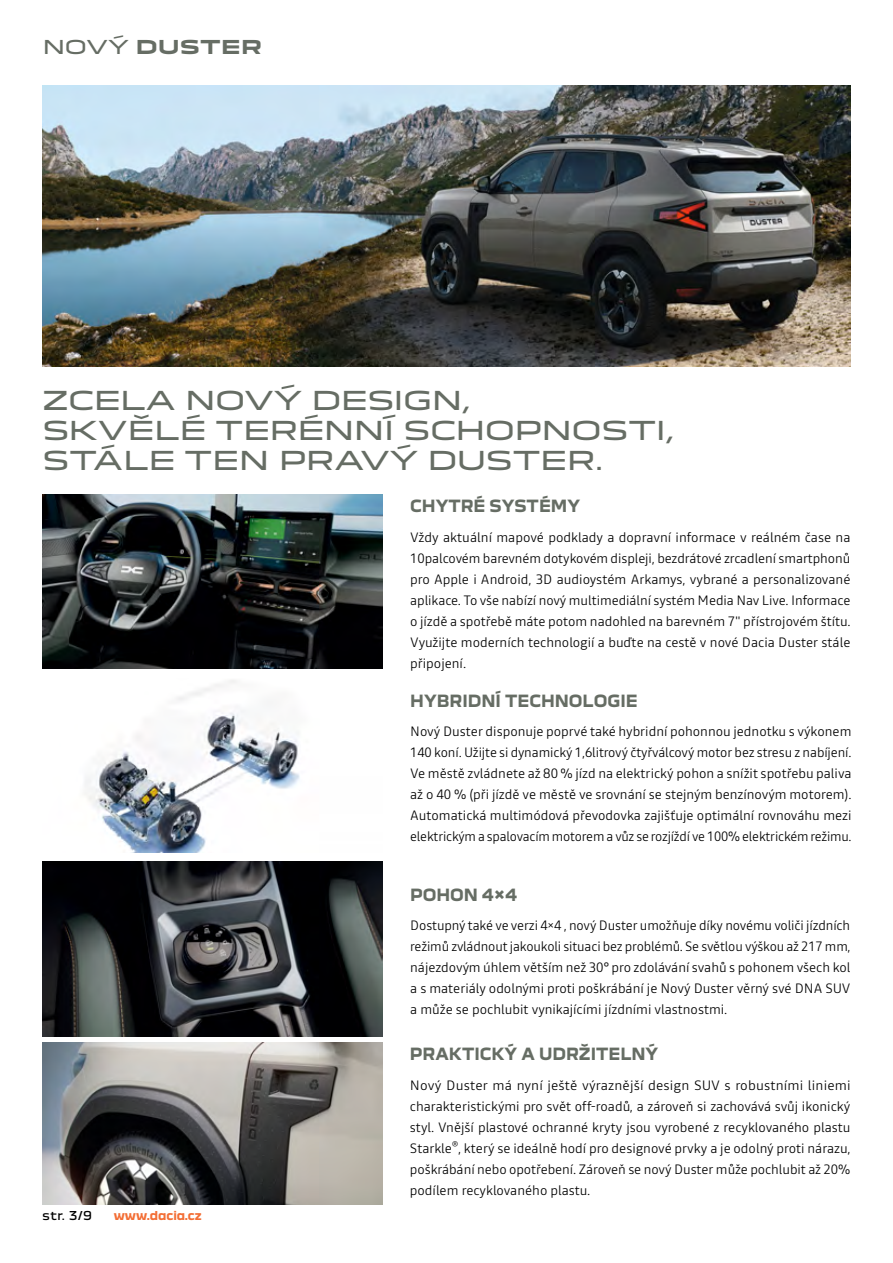
<style>
.page{position:relative;width:893px;height:1263px;background:#fff}
.page>*{position:absolute;margin:0;border:0;box-sizing:border-box;transform-origin:0 0}
.t1{font:25.5px/30px "Dacia Block Extended";letter-spacing:-.035em;color:#666d64}
.t2{font:700 18.75px "Dacia Block Extended";color:#666d64}
.t3{font:18.75px "Dacia Block Extended";color:#666d64}
.t4{font:700 16.5px "Dacia Block";color:#666d64}
.t5{font:300 13.5px/21px "Read";color:#000;text-align:justify}
.t6{font:700 12px "Dacia Block";color:#f36e35}
.t7{font:12px "Dacia Block";color:#000}
</style>
<div class="page">
<img style="left:84px;top:680px;width:216px;height:172px">
<img style="left:43px;top:862px;width:340px;height:174px">
<img style="left:43px;top:1042px;width:340px;height:163px">
<img style="left:43px;top:494px;width:340px;height:175px">
<img style="left:43px;top:85px;width:807px;height:281px">
<h2 class="t3" style="left:43px;top:32px;width:44px">NOVÝ</h2>
<h2 class="t2" style="left:135px;top:37px;width:128px">DUSTER</h2>
<h1 class="t1" style="left:43px;top:386px;width:202px">ZCELA NOVÝ</h1>
<h1 class="t1" style="left:43px;top:386px;width:632px;text-indent:269px">DESIGN,<br>SKVĚLÉ TERÉNNÍ SCHO PNOSTI,<br>STÁLE TEN PRAVÝ</h1>
<h1 class="t1" style="left:427px;top:446px;width:177px">DUSTER.</h1>
<p class="t4" style="left:410px;top:497px;width:25px">CHYTRÉ</p>
<p class="t4" style="left:490px;top:497px;width:14px">SYSTÉMY</p>
<p class="t5" style="left:410px;top:527px;width:442px">Vždy aktuální mapové podklady a dopravní informace v reálném čase na 10palcovém barevném dotykovém displeji, bezdrátové zrcadlení smartphonů pro Apple i Android, 3D audioystém Arkamys, vybrané a personalizované aplikace. To vše nabízí nový multimediální systém Media Nav Live. Informace o jízdě a spotřebě máte potom nadohled na barevném 7" přístrojovém štítu.<br>Využijte moderních technologií a buďte na cestě v nové Dacia Duster stále připojení.</p>
<p class="t4" style="left:410px;top:691px;width:26px">HYBRIDNÍ</p>
<p class="t4" style="left:505px;top:691px;width:13px">TECHNOLOGIE</p>
<p class="t5" style="left:410px;top:721px;width:443px">Nový Duster disponuje poprvé také hybridní pohonnou jednotku s výkonem 140 koní. Užijte si dynamický 1,6litrový čtyřválcový motor bez stresu z nabíjení.<br>Ve městě zvládnete až 80 % jízd na elektrický pohon a snížit spotřebu paliva až o 40 % (při jízdě ve městě ve srovnání se stejným benzínovým motorem).<br>Automatická multimódová převodovka zajišťuje optimální rovnováhu mezi elektrickým a spalovacím motorem a vůz se rozjíždí ve 100% elektrickém režimu.</p>
<p class="t7" style="left:43px;top:1206px;width:51px">str. 3/9</p>
<p class="t6" style="left:114px;top:1209px;width:89px">WWW.DACIA.CZ</p>
<p class="t4" style="left:410px;top:885px;width:108px">POHON 4×4</p>
<p class="t5" style="left:410px;top:915px;width:442px">Dostupný také ve verzi 4×4 , nový Duster umožňuje díky novému voliči jízdních režimů zvládnout jakoukoli situaci bez problémů. Se světlou výškou až 217 mm, nájezdovým úhlem větším než 30° pro zdolávání svahů s pohonem všech kol a s materiály odolnými proti poškrábání je Nový Duster věrný své DNA SUV a může se pochlubit vynikajícími jízdními vlastnostmi.</p>
<p class="t4" style="left:410px;top:1045px;width:26px">PRAKTICKÝ</p>
<p class="t4" style="left:521px;top:1045px;width:31px">A UDRŽITELNÝ</p>
<p class="t5" style="left:410px;top:1074px;width:442px">Nový Duster má nyní ještě výraznější design SUV s robustními liniemi charakteristickými pro svět off-roadů, a zároveň si zachovává svůj ikonický styl. Vnější plastové ochranné kryty jsou vyrobené z recyklovaného plastu Starkle<sup>®</sup>, který se ideálně hodí pro designové prvky a je odolný proti nárazu, poškrábání nebo opotřebení. Zároveň se nový Duster může pochlubit až 20% podílem recyklovaného plastu.</p>
</div>
